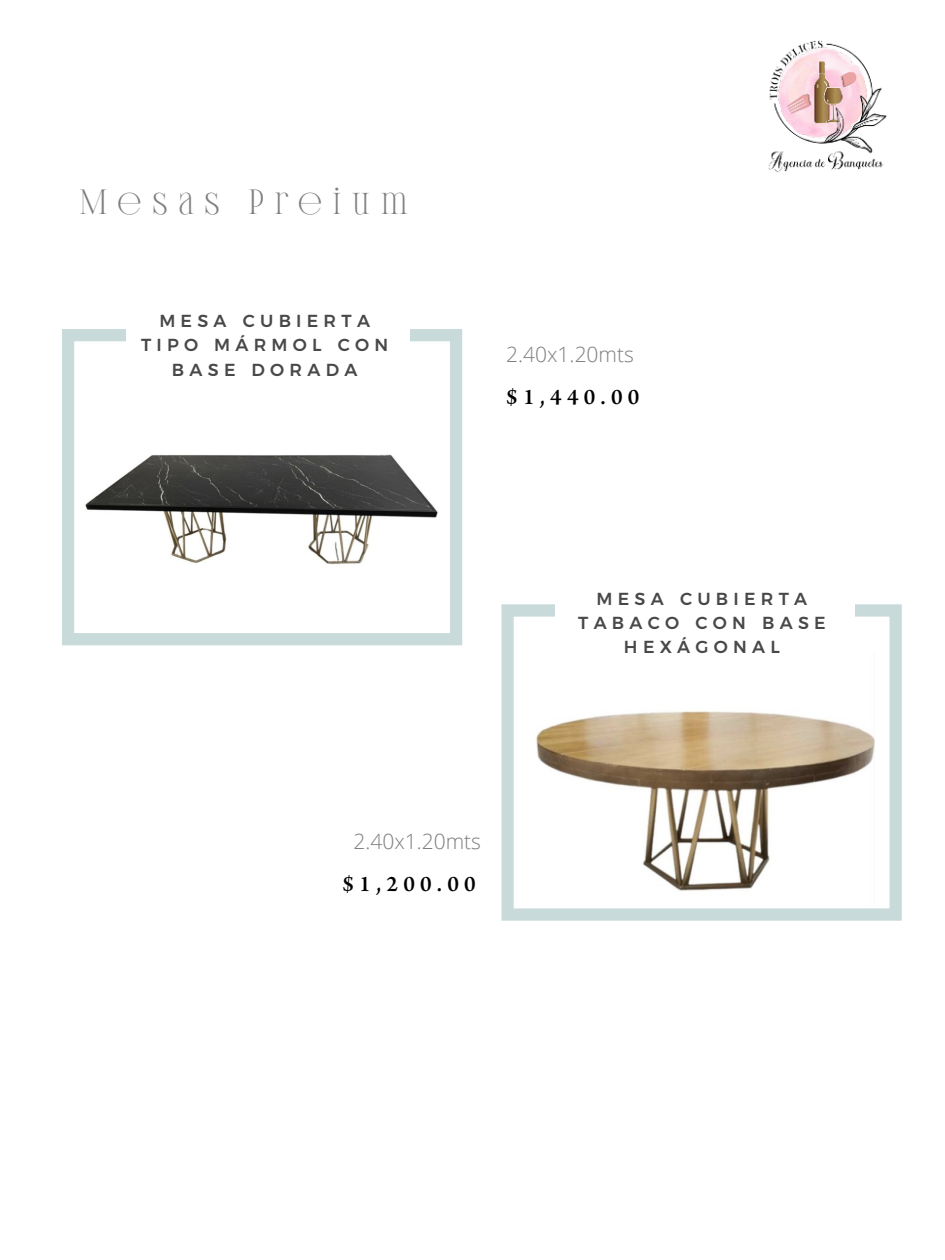
<style>
.page{position:relative;width:945px;height:1260px;background:#fff}
.page>*{position:absolute;margin:0;border:0;box-sizing:border-box;transform-origin:0 0}
.t1{font:35px "Banery";letter-spacing:.28em;color:#7f7f7f}
.t2{font:500 31.5px "Adobe Naskh";letter-spacing:.165em;color:#000}
.t3{font:300 21px "Open Sans";color:#7f7f7f}
.t4{font:500 17.5px/24.3px "Montserrat";letter-spacing:.3em;color:#484848;text-align:center}
</style>
<div class="page">
<img style="left:536px;top:711px;width:338px;height:180px">
<img style="left:85px;top:454px;width:353px;height:111px">
<div style="left:62px;top:329px;width:400px;height:316px;border:12px solid #c8dada"></div>
<div style="left:501px;top:604px;width:401px;height:317px;border:12px solid #c8dada"></div>
<img style="left:768px;top:40px;width:119px;height:132px">
<div style="left:126px;top:303px;width:284px;height:78px;background:#fff"></div>
<div style="left:555px;top:581px;width:300px;height:78px;background:#fff"></div>
<p class="t1" style="left:79px;top:182px;width:331px">Mesas Preium</p>
<p class="t4" style="left:141px;top:307px;width:249px">MESA CUBIERTA<br>TIPO MÁRMOL CON<br>BASE DORADA</p>
<p class="t3" style="left:506px;top:340px;width:129px">2.40x1.20mts</p>
<p class="t2" style="left:506px;top:375px;width:135px">$1,440.00</p>
<p class="t3" style="left:353px;top:827px;width:129px">2.40x1.20mts</p>
<p class="t2" style="left:343px;top:862px;width:135px">$1,200.00</p>
<p class="t4" style="left:578px;top:585px;width:249px">MESA CUBIERTA<br>TABACO CON BASE<br>HEXÁGONAL</p>
</div>
